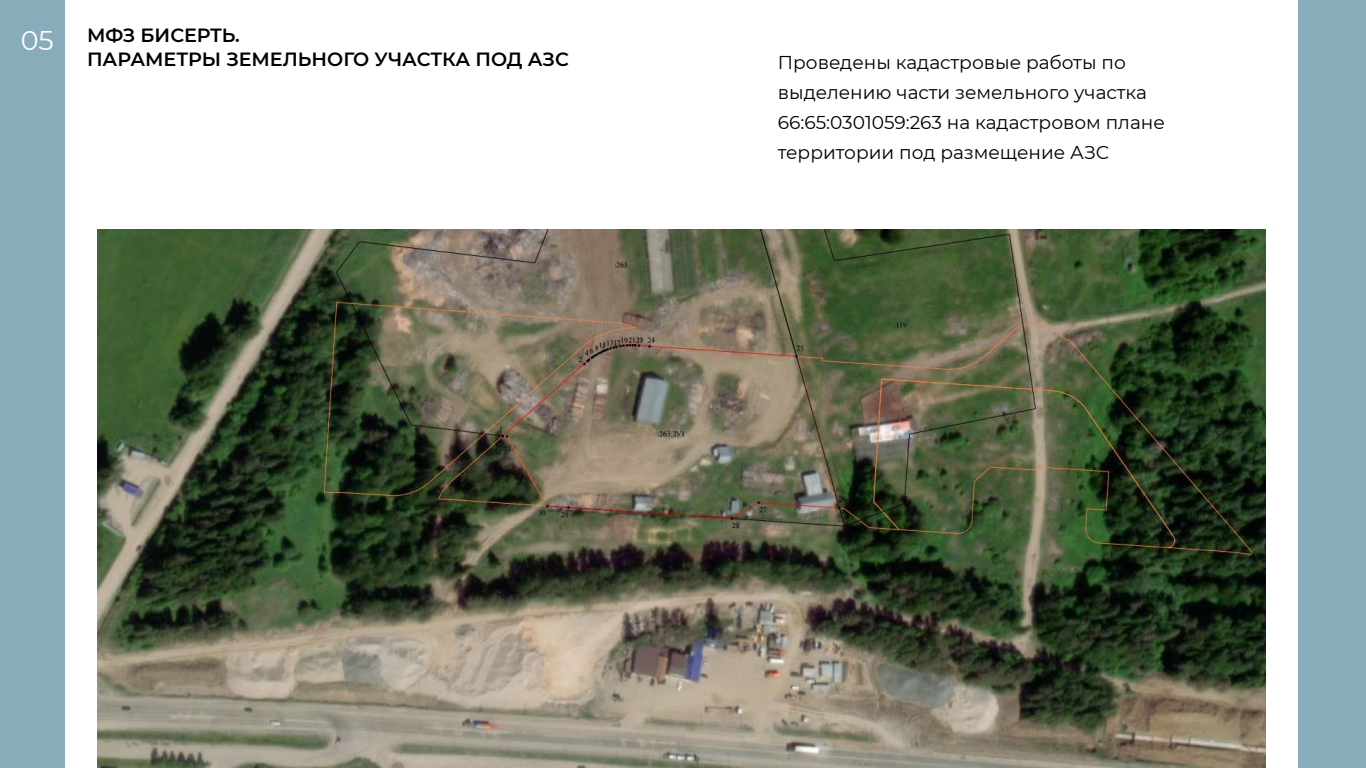
<style>
.page{position:relative;width:1366px;height:768px;background:#89acba}
.page>*{position:absolute;margin:0;border:0;box-sizing:border-box;transform-origin:0 0}
.t1{font:27px "Montserrat";color:#fff}
.t2{font:600 19.1px/23.4px "Montserrat";color:#000}
.t3{font:18.6px/30px "Montserrat";color:#000}
</style>
<div class="page">
<div style="left:65px;top:0;width:1233px;height:768px;background:#fff"></div>
<img style="left:97px;top:230px;width:1168px;height:538px">
<h1 class="t1" style="left:21px;top:22px;width:35px">05</h1>
<p class="t2" style="left:87px;top:23px;width:483px">МФЗ БИСЕРТЬ.<br>ПАРАМЕТРЫ ЗЕМЕЛЬНОГО УЧАСТКА ПОД АЗС</p>
<p class="t3" style="left:778px;top:47px;width:389px">Проведены кадастровые работы по выделению части земельного участка 66:65:0301059:263 на кадастровом плане территории под размещение АЗС</p>
</div>
